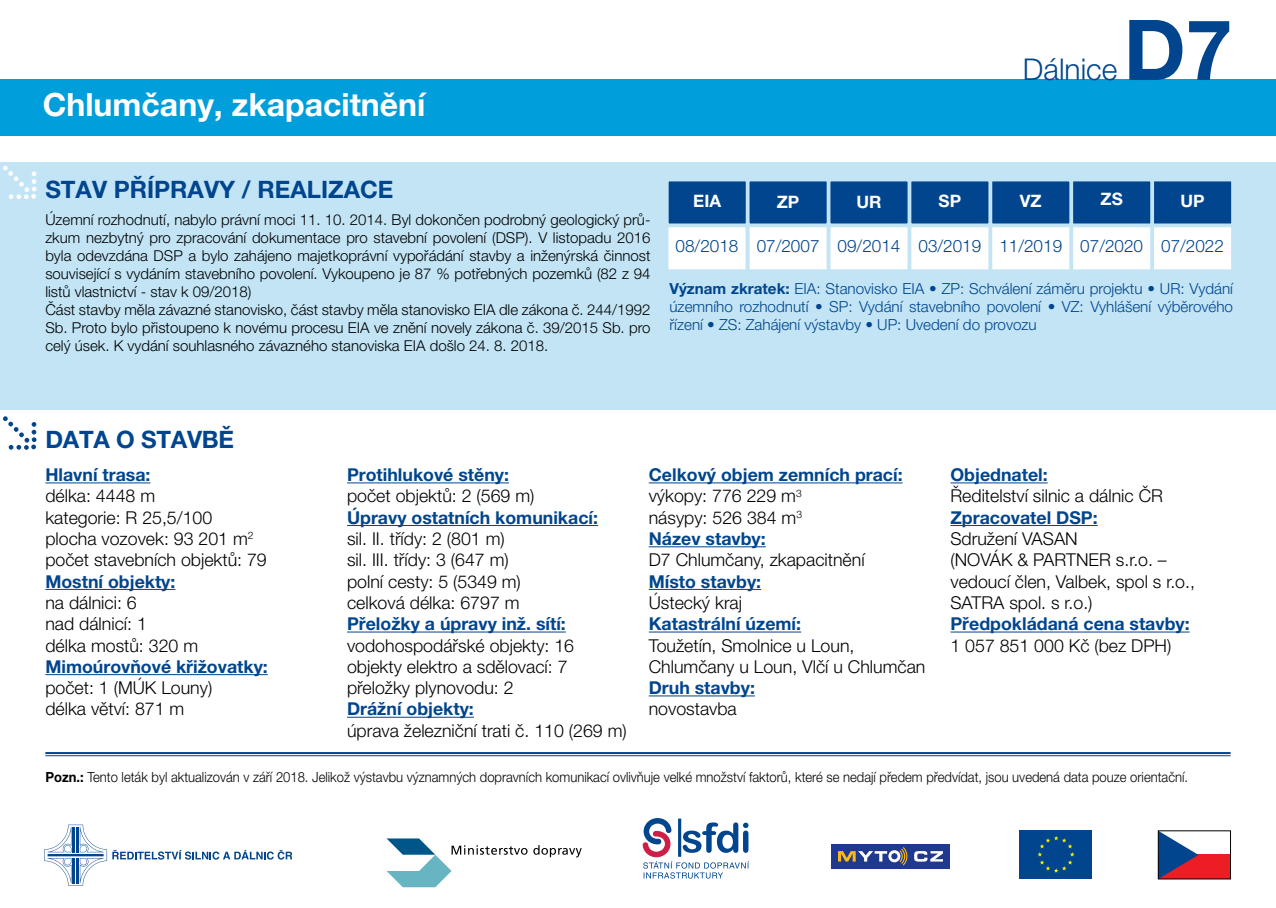
<style>
.page{position:relative;width:1276px;height:908px;background:#fff}
.page>*{position:absolute;margin:0;border:0;box-sizing:border-box;transform-origin:0 0}
.t1{font:700 84px "Helvetica Neue LT Pro";color:#00458d}
.t2{font:700 32px "Helvetica Neue LT Pro";color:#fff}
.t3{font:300 30px "Helvetica Neue LT Pro";color:#00458d}
.t4{font:700 24px "Helvetica Neue LT Pro";color:#00458d}
.t5{font:300 17.8px/21.2px "Helvetica Neue LT Pro";color:#000}
.t6{font:700 17.8px/21.2px "Helvetica Neue LT Pro";color:#00458d}
.t7{font:300 17.2px "Helvetica Neue LT Pro";color:#00458d}
.t8{font:700 17.2px "Helvetica Neue LT Pro";color:#fff}
.t9{font:300 15.2px/18.2px "Helvetica Neue LT Pro";color:#00458d;text-align:justify}
.t10{font:300 15px/18px "Helvetica Neue LT Pro";color:#000}
.t11{font:300 14px "Helvetica Neue LT Pro";color:#000;scale:.93 1}
.s1{font-weight:700}
.s2{font-weight:300;color:#000}
</style>
<div class="page">
<div style="left:0;top:79px;width:1276px;height:57px;background:#009fdb"></div>
<div style="left:0;top:162px;width:1276px;height:247px;background:#c2e4f5"></div>
<svg style="left:3px;top:165px;width:34px;height:34px"></svg>
<div style="left:1153px;top:180px;width:79px;height:44px;background:#00458d"></div>
<div style="left:1152px;top:179px;width:81px;height:46px;border:2px solid #c2e4f5"></div>
<div style="left:991px;top:180px;width:79px;height:44px;background:#00458d"></div>
<div style="left:990px;top:179px;width:81px;height:46px;border:2px solid #c2e4f5"></div>
<div style="left:829px;top:180px;width:79px;height:44px;background:#00458d"></div>
<div style="left:828px;top:179px;width:81px;height:46px;border:2px solid #c2e4f5"></div>
<div style="left:1072px;top:180px;width:79px;height:44px;background:#00458d"></div>
<div style="left:1071px;top:179px;width:81px;height:46px;border:2px solid #c2e4f5"></div>
<div style="left:910px;top:180px;width:79px;height:44px;background:#00458d"></div>
<div style="left:909px;top:179px;width:81px;height:46px;border:2px solid #c2e4f5"></div>
<div style="left:748px;top:180px;width:79px;height:44px;background:#00458d"></div>
<div style="left:747px;top:179px;width:81px;height:46px;border:2px solid #c2e4f5"></div>
<div style="left:668px;top:180px;width:78px;height:44px;background:#00458d"></div>
<div style="left:667px;top:179px;width:80px;height:46px;border:2px solid #c2e4f5"></div>
<div style="left:1153px;top:226px;width:79px;height:44px;background:#fff"></div>
<div style="left:1152px;top:225px;width:81px;height:46px;border:2px solid #c2e4f5"></div>
<div style="left:991px;top:226px;width:79px;height:44px;background:#fff"></div>
<div style="left:990px;top:225px;width:81px;height:46px;border:2px solid #c2e4f5"></div>
<div style="left:829px;top:226px;width:79px;height:44px;background:#fff"></div>
<div style="left:828px;top:225px;width:81px;height:46px;border:2px solid #c2e4f5"></div>
<div style="left:1072px;top:226px;width:79px;height:44px;background:#fff"></div>
<div style="left:1071px;top:225px;width:81px;height:46px;border:2px solid #c2e4f5"></div>
<div style="left:910px;top:226px;width:79px;height:44px;background:#fff"></div>
<div style="left:909px;top:225px;width:81px;height:46px;border:2px solid #c2e4f5"></div>
<div style="left:748px;top:226px;width:79px;height:44px;background:#fff"></div>
<div style="left:747px;top:225px;width:81px;height:46px;border:2px solid #c2e4f5"></div>
<div style="left:667px;top:226px;width:79px;height:44px;background:#fff"></div>
<div style="left:666px;top:225px;width:81px;height:46px;border:2px solid #c2e4f5"></div>
<div style="left:1019px;top:830px;width:72px;height:48px;background:#00458d"></div>
<svg style="left:1037px;top:836px;width:37px;height:36px"></svg>
<div style="left:1158px;top:854px;width:72px;height:24px;background:#ed1d24"></div>
<svg style="left:1160px;top:832px;width:38px;height:44px"></svg>
<svg style="left:44px;top:824px;width:248px;height:61px"></svg>
<svg style="left:642px;top:818px;width:107px;height:60px"></svg>
<hr style="left:45px;top:751px;width:1185px;height:2px;background:#00458d">
<hr style="left:45px;top:755px;width:1185px;height:1px;background:#00458d">
<hr style="left:45px;top:482px;width:105px;height:1px;background:#00458d">
<hr style="left:45px;top:588px;width:130px;height:1px;background:#00458d">
<hr style="left:45px;top:674px;width:223px;height:1px;background:#00458d">
<hr style="left:347px;top:482px;width:162px;height:1px;background:#00458d">
<hr style="left:347px;top:525px;width:251px;height:1px;background:#00458d">
<hr style="left:347px;top:631px;width:219px;height:1px;background:#00458d">
<hr style="left:347px;top:716px;width:127px;height:1px;background:#00458d">
<hr style="left:649px;top:482px;width:253px;height:1px;background:#00458d">
<hr style="left:649px;top:546px;width:117px;height:1px;background:#00458d">
<hr style="left:649px;top:588px;width:112px;height:1px;background:#00458d">
<hr style="left:649px;top:631px;width:152px;height:1px;background:#00458d">
<hr style="left:649px;top:695px;width:106px;height:1px;background:#00458d">
<hr style="left:950px;top:482px;width:97px;height:1px;background:#00458d">
<hr style="left:950px;top:525px;width:147px;height:1px;background:#00458d">
<hr style="left:950px;top:631px;width:239px;height:1px;background:#00458d">
<svg style="left:3px;top:416px;width:34px;height:33px"></svg>
<svg style="left:386px;top:838px;width:141px;height:48px"></svg>
<svg style="left:533px;top:845px;width:49px;height:12px"></svg>
<div style="left:831px;top:843px;width:119px;height:24px;background:#1e398d"></div>
<svg style="left:838px;top:847px;width:69px;height:18px"></svg>
<svg style="left:914px;top:851px;width:29px;height:10px"></svg>
<h2 class="t2" style="left:43px;top:85px;width:384px">Chlumčany, zkapacitnění</h2>
<h3 class="t3" style="left:1023px;top:51px;width:96px">Dálnice</h3>
<h1 class="t1" style="left:1123px;top:-2px;width:110px">D7</h1>
<h3 class="t4" style="left:45px;top:175px;width:350px">STAV PŘÍPRAVY / REALIZACE</h3>
<p class="t10" style="left:45px;top:210px;width:607px">Územní rozhodnutí, nabylo právní moci 11. 10. 2014. Byl dokončen podrobný geologický prů&shy;zkum nezbytný pro zpracování dokumentace pro stavební povolení (DSP). V listopadu 2016 byla odevzdána DSP a bylo zahájeno majetkoprávní vypořádání stavby a inženýrská činnost související s vydáním stavebního povolení. Vykoupeno je 87 % potřebných pozemků (82 z 94 listů vlastnictví - stav k 09/2018)<br>Část stavby měla závazné stanovisko, část stavby měla stanovisko EIA dle zákona č. 244/1992<br>Sb. Proto bylo přistoupeno k novému procesu EIA ve znění novely zákona č. 39/2015 Sb. pro celý úsek. K vydání souhlasného závazného stanoviska EIA došlo 24. 8. 2018.</p>
<p class="t8" style="left:693px;top:190px;width:29px">EIA</p>
<p class="t8" style="left:777px;top:191px;width:24px">ZP</p>
<p class="t8" style="left:856px;top:191px;width:27px">UR</p>
<p class="t8" style="left:938px;top:190px;width:24px">SP</p>
<p class="t8" style="left:1020px;top:190px;width:23px">VZ</p>
<p class="t8" style="left:1100px;top:188px;width:24px">ZS</p>
<p class="t8" style="left:1180px;top:190px;width:26px">UP</p>
<p class="t7" style="left:675px;top:235px;width:550px">08/2018 07/2007 09/2014 03/2019 11/2019 07/2020 07/2022</p>
<p class="t9" style="left:669px;top:279px;width:565px"><span class="s1">Význam zkratek:</span> EIA: Stanovisko EIA • ZP: Schválení záměru projektu • UR: Vydání územního rozhodnutí • SP: Vydání stavebního povolení • VZ: Vyhlášení výběrového řízení • ZS: Zahájení výstavby • UP: Uvedení do provozu</p>
<h3 class="t4" style="left:45px;top:425px;width:190px">DATA O STAVBĚ</h3>
<p class="t6" style="left:45px;top:463px;width:107px">Hlavní trasa:</p>
<p class="t5" style="left:45px;top:485px;width:223px">délka: 4448 m<br>kategorie: R 25,5/100 plocha vozovek: 93 201 m<sup>2 </sup>počet stavebních objektů: 79</p>
<p class="t6" style="left:45px;top:570px;width:132px">Mostní objekty:</p>
<p class="t5" style="left:45px;top:591px;width:154px">na dálnici: 6<br>nad dálnicí: 1<br>délka mostů: 320 m</p>
<p class="t6" style="left:45px;top:655px;width:224px">Mimoúrovňové křižovatky:</p>
<p class="t5" style="left:45px;top:676px;width:168px">počet: 1 (MÚK Louny) délka větví: 871 m</p>
<p class="t6" style="left:347px;top:463px;width:163px">Protihlukové stěny:</p>
<p class="t5" style="left:347px;top:485px;width:189px">počet objektů: 2 (569 m)</p>
<p class="t6" style="left:347px;top:506px;width:252px">Úpravy ostatních komunikací:</p>
<p class="t5" style="left:347px;top:527px;width:175px">sil. II. třídy: 2 (801 m) sil. III. třídy: 3 (647 m) polní cesty: 5 (5349 m) celková délka: 6797 m</p>
<p class="t6" style="left:347px;top:612px;width:220px">Přeložky a úpravy inž. sítí:</p>
<p class="t5" style="left:347px;top:634px;width:228px">vodohospodářské objekty: 16 objekty elektro a sdělovací: 7 přeložky plynovodu: 2</p>
<p class="t6" style="left:347px;top:697px;width:128px">Drážní objekty:</p>
<p class="t5" style="left:347px;top:719px;width:281px">úprava železniční trati č. 110 (269 m)</p>
<p class="t6" style="left:649px;top:463px;width:255px">Celkový objem zemních prací: <span class="s2">výkopy: 776 229 m</span><sup>3<br></sup><span class="s2">násypy: 526 384 m</span><sup>3<br></sup>Název stavby:</p>
<p class="t5" style="left:649px;top:548px;width:217px">D7 Chlumčany, zkapacitnění</p>
<p class="t6" style="left:649px;top:570px;width:114px">Místo stavby:</p>
<p class="t5" style="left:649px;top:591px;width:95px">Ústecký kraj</p>
<p class="t6" style="left:649px;top:612px;width:154px">Katastrální území:</p>
<p class="t5" style="left:649px;top:634px;width:278px">Toužetín, Smolnice u Loun,<br>Chlumčany u Loun, Vlčí u Chlumčan</p>
<p class="t6" style="left:649px;top:676px;width:108px">Druh stavby:</p>
<p class="t5" style="left:649px;top:697px;width:90px">novostavba</p>
<p class="t6" style="left:950px;top:463px;width:99px">Objednatel:</p>
<p class="t5" style="left:950px;top:485px;width:214px">Ředitelství silnic a dálnic ČR</p>
<p class="t6" style="left:950px;top:506px;width:149px">Zpracovatel DSP:</p>
<p class="t5" style="left:950px;top:527px;width:246px">Sdružení VASAN<br>(NOVÁK &amp; PARTNER s.r.o. – vedoucí člen, Valbek, spol s r.o.,<br>SATRA spol. s r.o.)</p>
<p class="t6" style="left:950px;top:612px;width:241px">Předpokládaná cena stavby:</p>
<p class="t5" style="left:950px;top:634px;width:222px">1 057 851 000 Kč (bez DPH)</p>
<p class="t11" style="left:45px;top:767px;width:1230px"><span class="s1">Pozn.:</span> Tento leták byl aktualizován v září 2018. Jelikož výstavbu významných dopravních komunikací ovlivňuje velké množství faktorů, které se nedají předem předvídat, jsou uvedená data pouze orientační.</p>
</div>
